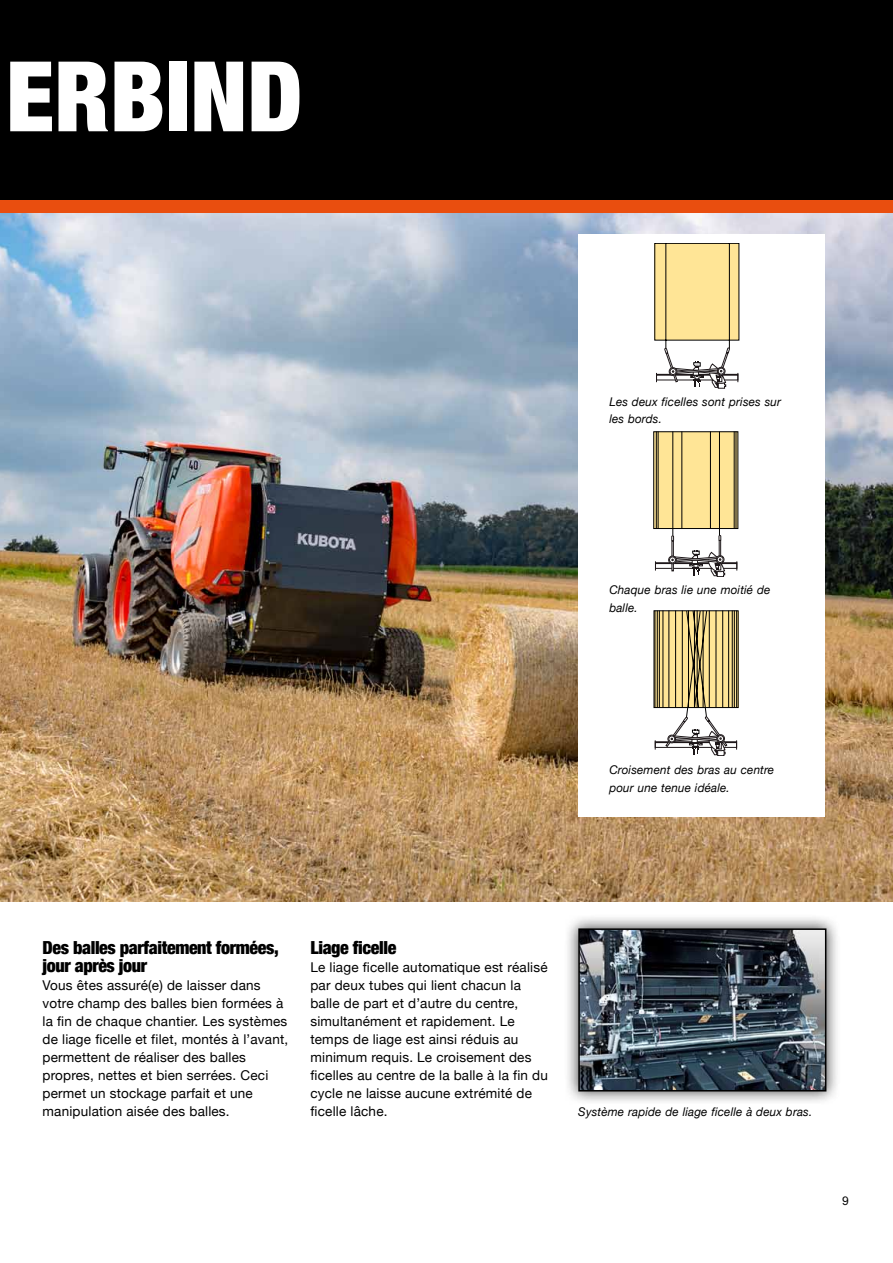
<style>
.page{position:relative;width:893px;height:1263px;background:#fff}
.page>*{position:absolute;margin:0;border:0;box-sizing:border-box;transform-origin:0 0}
.t1{font:900 condensed 97.5px "Helvetica Neue";color:#fff}
.t2{font:900 condensed 18px/18px "Helvetica Neue";letter-spacing:-.02em;color:#000}
.t3{font:13.5px/18px "Helvetica Neue";letter-spacing:.015em;color:#000}
.t4{font:italic 12px/18px "Helvetica Neue";letter-spacing:.015em;color:#000}
.t5{font:12px "Arial";color:#000}
</style>
<div class="page">
<img style="left:0;top:213px;width:893px;height:688px">
<div style="left:578px;top:234px;width:247px;height:582px;background:#fff"></div>
<div style="left:0;top:0;width:893px;height:200px;background:#000"></div>
<div style="left:0;top:200px;width:893px;height:13px;background:#e94e0f"></div>
<div style="left:564px;top:914px;width:276px;height:192px;background:#000;opacity:.75"></div>
<img style="left:581px;top:931px;width:242px;height:157px">
<div style="left:578px;top:928px;width:248px;height:163px;border:2px solid #000"></div>
<svg style="left:653px;top:610px;width:84px;height:146px"></svg>
<div style="left:719px;top:540px;width:2px;height:31px;border:1px solid #1d1719"></div>
<div style="left:672px;top:541px;width:2px;height:30px;border:1px solid #1d1719"></div>
<svg style="left:653px;top:431px;width:86px;height:110px;background:#e0cc8f"></svg>
<svg style="left:655px;top:550px;width:83px;height:27px"></svg>
<svg style="left:654px;top:243px;width:86px;height:145px"></svg>
<h1 class="t1" style="left:6px;top:36px;width:50px">ERBIND</h1>
<p class="t4" style="left:609px;top:394px;width:173px;line-height:16.2px">Les deux ficelles sont prises sur les bords.</p>
<p class="t4" style="left:609px;top:581px;width:163px">Chaque bras lie une moitié de balle.</p>
<p class="t4" style="left:609px;top:761px;width:166px">Croisement des bras au centre pour une tenue idéale.</p>
<h2 class="t2" style="left:43px;top:938px;width:238px">Des balles parfaitement formées, jour après jour</h2>
<p class="t3" style="left:43px;top:976px;width:247px">Vous êtes assuré(e) de laisser dans votre champ des balles bien formées à la fin de chaque chantier. Les systèmes de liage ficelle et filet, montés à l’avant, permettent de réaliser des balles propres, nettes et bien serrées. Ceci permet un stockage parfait et une manipulation aisée des balles.</p>
<h2 class="t2" style="left:310px;top:938px;width:87px">Liage ficelle</h2>
<p class="t3" style="left:310px;top:958px;width:239px">Le liage ficelle automatique est réalisé par deux tubes qui lient chacun la balle de part et d’autre du centre, simultanément et rapidement. Le temps de liage est ainsi réduis au minimum requis. Le croisement des ficelles au centre de la balle à la fin du cycle ne laisse aucune extrémité de ficelle lâche.</p>
<p class="t4" style="left:578px;top:1103px;width:235px">Système rapide de liage ficelle à deux bras.</p>
<p class="t5" style="left:842px;top:1194px;width:8px">9</p>
</div>
